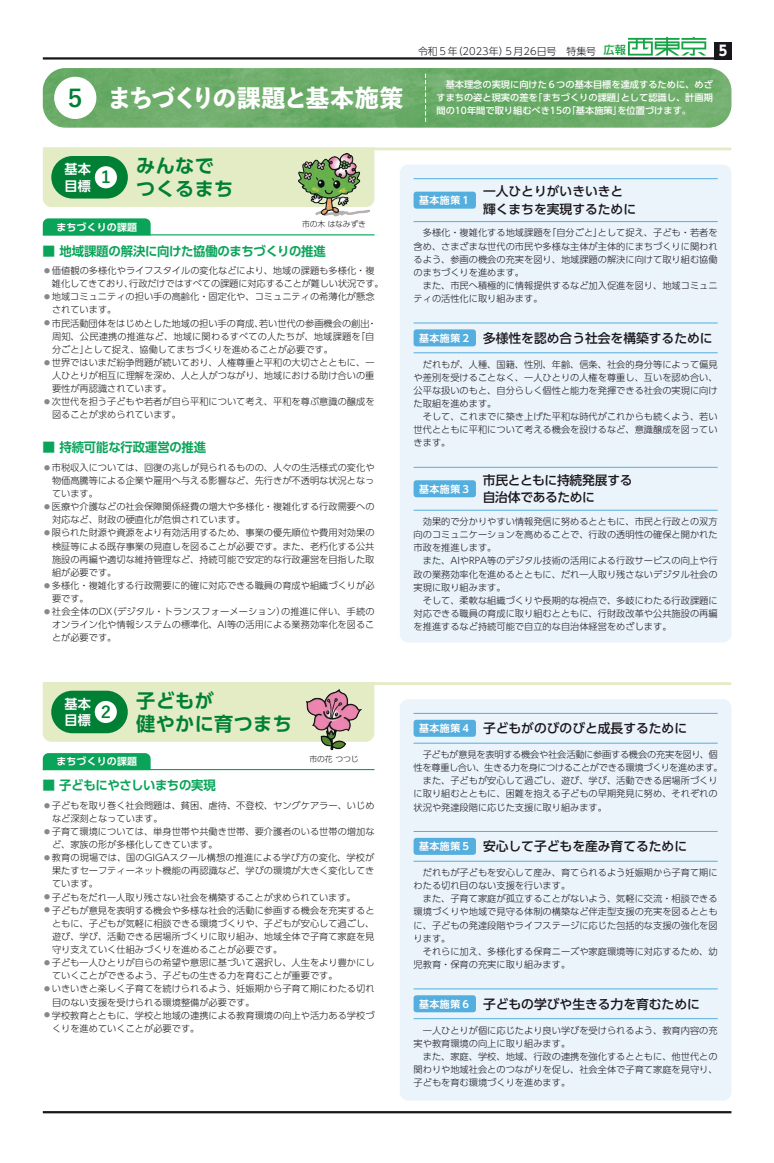
<style>
.page{position:relative;width:774px;height:1163px;background:#fff}
.page>*{position:absolute;margin:0;border:0;box-sizing:border-box;transform-origin:0 0}
.t1{font:800 24.1px "Yu Go Std N";letter-spacing:-.075em;color:#fff}
.t2{font:700 19.1px/22.7px "UD Shin Go Pro De";letter-spacing:.02em;color:#008035}
.t3{font:700 14.2px "UD Shin Go Pro";color:#fff;scale:.9 1}
.t4{font:700 13.1px/16.8px "UD Shin Go Pro De";letter-spacing:.02em;color:#fff}
.t5{font:500 12.8px/17px "UD Shin Go Pro";color:#1a171c}
.t6{font:700 12.8px "UD Shin Go Pro De";letter-spacing:-.02em;color:#09a459}
.t7{font:500 12.8px/17px "UD Shin Go Pro";letter-spacing:-.025em;color:#1a171c}
.t8{font:700 9.9px "UD Shin Go Pro De";letter-spacing:.02em;color:#fff}
.t9{font:300 9.9px "UD Shin Go Pro";color:#1a171c}
.t10{font:300 9.2px/13.1px "UD Shin Go Pro";color:#1a171c}
.t11{font:500 9.2px/13.1px "UD Shin Go Pro";color:#fff;text-align:justify}
.t12{font:300 7.8px "UD Shin Go Pro";letter-spacing:-.015em;color:#1a171c}
.s1{font-weight:500;font-size:11.2px;color:#16a345}
.s2{font-family:"Yu Go Pr 6 N";font-weight:700;color:#008035}
.s3{font-family:"UD Shin Go Pro";font-weight:300}
.s4{font-size:6px;color:#87888a}
.s5{font-family:"UD Shin Go Pro De";font-weight:700;font-size:9.9px;color:#fff}
</style>
<div class="page">
<div style="left:714px;top:43px;width:17px;height:17px;background:#1a171c"></div>
<hr style="left:43px;top:57px;width:688px;height:3px;background:#1a171c">
<hr style="left:43px;top:1110px;width:688px;height:3px;background:#1a171c">
<svg style="left:628px;top:37px;width:78px;height:19px"></svg>
<hr style="left:43px;top:147px;width:688px;height:3px;background:#e3ecc5">
<svg style="left:43px;top:68px;width:688px;height:60px;background:#6fae6c"></svg>
<div style="left:54px;top:77px;width:42px;height:42px;background:#fff;border-radius:50%"></div>
<svg style="left:425px;top:74px;width:1px;height:48px"></svg>
<div style="left:400px;top:164px;width:331px;height:478px;background:#ebf4fb;border-radius:9px"></div>
<hr style="left:414px;top:178px;width:304px;height:1px;background:#54aede">
<div style="left:414px;top:192px;width:62px;height:17px;background:#54aede;border-radius:3px"></div>
<hr style="left:414px;top:221px;width:304px;height:1px;background:#54aede">
<hr style="left:414px;top:352px;width:304px;height:1px;background:#54aede">
<div style="left:414px;top:329px;width:62px;height:17px;background:#54aede;border-radius:3px"></div>
<hr style="left:414px;top:322px;width:304px;height:1px;background:#54aede">
<hr style="left:414px;top:467px;width:304px;height:1px;background:#54aede">
<div style="left:414px;top:480px;width:62px;height:17px;background:#54aede;border-radius:3px"></div>
<hr style="left:414px;top:510px;width:304px;height:1px;background:#54aede">
<svg style="left:43px;top:218px;width:108px;height:16px;background:#11a75f"></svg>
<hr style="left:43px;top:234px;width:331px;height:1px;background:#09a459">
<div style="left:43px;top:147px;width:331px;height:60px;background:#e3ecc5"></div>
<div style="left:51px;top:156px;width:77px;height:42px;background:#008035;border-radius:21px"></div>
<div style="left:94px;top:165px;width:24px;height:24px;background:#fff;border-radius:50%"></div>
<div style="left:93px;top:164px;width:26px;height:26px;border:2px solid #008035;border-radius:50%"></div>
<div style="left:400px;top:699px;width:331px;height:401px;background:#ebf4fb;border-radius:9px"></div>
<hr style="left:414px;top:742px;width:304px;height:1px;background:#54aede">
<div style="left:414px;top:719px;width:62px;height:17px;background:#54aede;border-radius:3px"></div>
<hr style="left:414px;top:713px;width:304px;height:1px;background:#54aede">
<hr style="left:414px;top:860px;width:304px;height:1px;background:#54aede">
<div style="left:414px;top:837px;width:62px;height:17px;background:#54aede;border-radius:3px"></div>
<hr style="left:414px;top:831px;width:304px;height:1px;background:#54aede">
<hr style="left:414px;top:1018px;width:304px;height:1px;background:#54aede">
<div style="left:414px;top:995px;width:62px;height:17px;background:#54aede;border-radius:3px"></div>
<hr style="left:414px;top:988px;width:304px;height:1px;background:#54aede">
<svg style="left:43px;top:753px;width:108px;height:15px;background:#0da55c"></svg>
<hr style="left:43px;top:768px;width:331px;height:2px;background:#09a459">
<hr style="left:43px;top:682px;width:688px;height:3px;background:#e3ecc5">
<div style="left:43px;top:685px;width:331px;height:56px;background:#e3ecc5"></div>
<div style="left:51px;top:690px;width:77px;height:43px;background:#008035;border-radius:21px"></div>
<div style="left:94px;top:700px;width:24px;height:23px;background:#fff;border-radius:50%"></div>
<div style="left:93px;top:699px;width:26px;height:25px;border:2px solid #008035;border-radius:50%"></div>
<img style="left:298px;top:153px;width:72px;height:64px">
<img style="left:307px;top:689px;width:54px;height:62px">
<p class="t9" style="left:418px;top:43px;width:209px">令和５年（2023年）５月26日号　特集号 <span class="s1">広報</span></p>
<h3 class="t3" style="left:719px;top:39px;width:11px">5</h3>
<h1 class="t1" style="left:63px;top:79px;width:342px"><span class="s2">５</span> まちづくりの課題と基本施策</h1>
<p class="t11" style="left:436px;top:78px;width:278px">　基本理念の実現に向けた６つの基本目標を達成するために、めざすまちの姿と現実の差を「まちづくりの課題」として認識し、計画期間の10年間で取り組むべき15の「基本施策」を位置づけます。</p>
<h3 class="t4" style="left:64px;top:160px;width:51px">基本<br>目標<sup>１</sup></h3>
<h2 class="t2" style="left:136px;top:154px;width:99px">みんなでつくるまち</h2>
<p class="t8" style="left:56px;top:219px;width:82px">まちづくりの課題</p>
<p class="t12" style="left:302px;top:218px;width:65px">市の木 はなみずき</p>
<h3 class="t6" style="left:43px;top:240px;width:285px"><span class="s3">■</span> 地域課題の解決に向けた協働のまちづくりの推進</h3>
<p class="t10" style="left:52px;top:263px;width:333px;text-indent:-8px"><span class="s4">●</span> 価値観の多様化やライフスタイルの変化などにより、地域の課題も多様化・複雑化してきており、行政だけではすべての課題に対応することが難しい状況です。</p>
<p class="t10" style="left:52px;top:290px;width:324px;text-indent:-8px"><span class="s4">●</span> 地域コミュニティの担い手の高齢化・固定化や、コミュニティの希薄化が懸念されています。</p>
<p class="t10" style="left:52px;top:316px;width:326px;text-indent:-8px"><span class="s4">●</span> 市民活動団体をはじめとした地域の担い手の育成、若い世代の参画機会の創出・周知、公民連携の推進など、地域に関わるすべての人たちが、地域課題を「自分ごと」として捉え、協働してまちづくりを進めることが必要です。</p>
<p class="t10" style="left:52px;top:355px;width:324px;text-align:justify;text-indent:-8px"><span class="s4">●</span> 世界ではいまだ紛争問題が続いており、人権尊重と平和の大切さとともに、一人ひとりが相互に理解を深め、人と人がつながり、地域における助け合いの重要性が再認識されています。</p>
<p class="t10" style="left:52px;top:395px;width:324px;text-indent:-8px"><span class="s4">●</span> 次世代を担う子どもや若者が自ら平和について考え、平和を尊ぶ意識の醸成を図ることが求められています。</p>
<h3 class="t6" style="left:43px;top:437px;width:165px"><span class="s3">■</span> 持続可能な行政運営の推進</h3>
<p class="t10" style="left:52px;top:460px;width:324px;text-align:justify;text-indent:-8px"><span class="s4">●</span> 市税収入については、回復の兆しが見られるものの、人々の生活様式の変化や物価高騰等による企業や雇用へ与える影響など、先行きが不透明な状況となっています。</p>
<p class="t10" style="left:52px;top:499px;width:324px;text-indent:-8px"><span class="s4">●</span> 医療や介護などの社会保障関係経費の増大や多様化・複雑化する行政需要への対応など、財政の硬直化が危惧されています。</p>
<p class="t10" style="left:52px;top:526px;width:324px;text-align:justify;text-indent:-8px"><span class="s4">●</span> 限られた財源や資源をより有効活用するため、事業の優先順位や費用対効果の検証等による既存事業の見直しを図ることが必要です。また、老朽化する公共施設の再編や適切な維持管理など、持続可能で安定的な行政運営を目指した取組が必要です。</p>
<p class="t10" style="left:52px;top:578px;width:324px;text-indent:-8px"><span class="s4">●</span> 多様化・複雑化する行政需要に的確に対応できる職員の育成や組織づくりが必要です。</p>
<p class="t10" style="left:52px;top:604px;width:324px;text-align:justify;text-indent:-8px"><span class="s4">●</span> 社会全体のDX（デジタル・トランスフォーメーション）の推進に伴い、手続のオンライン化や情報システムの標準化、AI等の活用による業務効率化を図ることが必要です。</p>
<h3 class="t4" style="left:64px;top:694px;width:51px">基本<br>目標<sup>２</sup></h3>
<h2 class="t2" style="left:136px;top:688px;width:157px">子どもが<br>健やかに育つまち</h2>
<p class="t8" style="left:56px;top:753px;width:82px">まちづくりの課題</p>
<p class="t12" style="left:309px;top:752px;width:51px">市の花 つつじ</p>
<h3 class="t6" style="left:43px;top:775px;width:175px"><span class="s3">■</span> 子どもにやさしいまちの実現</h3>
<p class="t10" style="left:52px;top:798px;width:324px;text-indent:-8px"><span class="s4">●</span> 子どもを取り巻く社会問題は、貧困、虐待、不登校、ヤングケアラー、いじめなど深刻となっています。</p>
<p class="t10" style="left:52px;top:824px;width:324px;text-indent:-8px"><span class="s4">●</span> 子育て環境については、単身世帯や共働き世帯、要介護者のいる世帯の増加など、家族の形が多様化してきています。</p>
<p class="t10" style="left:52px;top:850px;width:324px;text-align:justify;text-indent:-8px"><span class="s4">●</span> 教育の現場では、国のGIGAスクール構想の推進による学び方の変化、学校が果たすセーフティーネット機能の再認識など、学びの環境が大きく変化してきています。</p>
<p class="t10" style="left:44px;top:890px;width:313px"><span class="s4">●</span> 子どもをだれ一人取り残さない社会を構築することが求められています。</p>
<p class="t10" style="left:52px;top:903px;width:324px;text-align:justify;text-indent:-8px"><span class="s4">●</span> 子どもが意見を表明する機会や多様な社会的活動に参画する機会を充実するとともに、子どもが気軽に相談できる環境づくりや、子どもが安心して過ごし、遊び、学び、活動できる居場所づくりに取り組み、地域全体で子育て家庭を見守り支えていく仕組みづくりを進めることが必要です。</p>
<p class="t10" style="left:52px;top:955px;width:324px;text-indent:-8px"><span class="s4">●</span> 子ども一人ひとりが自らの希望や意思に基づいて選択し、人生をより豊かにしていくことができるよう、子どもの生きる力を育むことが重要です。</p>
<p class="t10" style="left:52px;top:981px;width:324px;text-indent:-8px"><span class="s4">●</span> いきいきと楽しく子育てを続けられるよう、妊娠期から子育て期にわたる切れ目のない支援を受けられる環境整備が必要です。</p>
<p class="t10" style="left:52px;top:1008px;width:324px;text-indent:-8px"><span class="s4">●</span> 学校教育とともに、学校と地域の連携による教育環境の向上や活力ある学校づくりを進めていくことが必要です。</p>
<h3 class="t5" style="left:483px;top:183px;width:155px">一人ひとりがいきいきと輝くまちを実現するために</h3>
<p class="t8" style="left:419px;top:192px;width:53px">基本施策１</p>
<p class="t10" style="left:414px;top:226px;width:306px">　多様化・複雑化する地域課題を「自分ごと」として捉え、子ども・若者を含め、さまざまな世代の市民や多様な主体が主体的にまちづくりに関われるよう、参画の機会の充実を図り、地域課題の解決に向けて取り組む協働のまちづくりを進めます。<br>　また、市民へ積極的に情報提供するなど加入促進を図り、地域コミュニティの活性化に取り組みます。</p>
<h3 class="t5" style="left:419px;top:329px;width:295px"><span class="s5">基本施策２</span> 多様性を認め合う社会を構築するために</h3>
<p class="t10" style="left:414px;top:357px;width:306px">　だれもが、人種、国籍、性別、年齢、信条、社会的身分等によって偏見や差別を受けることなく、一人ひとりの人権を尊重し、互いを認め合い、公平な扱いのもと、自分らしく個性と能力を発揮できる社会の実現に向けた取組を進めます。<br>　そして、これまでに築き上げた平和な時代がこれからも続くよう、若い世代とともに平和について考える機会を設けるなど、意識醸成を図っていきます。</p>
<h3 class="t7" style="left:483px;top:471px;width:151px">市民とともに持続発展する自治体であるために</h3>
<p class="t8" style="left:419px;top:480px;width:53px">基本施策３</p>
<p class="t10" style="left:414px;top:514px;width:306px">　効果的で分かりやすい情報発信に努めるとともに、市民と行政との双方向のコミュニケーションを高めることで、行政の透明性の確保と開かれた市政を推進します。<br>　また、AIやRPA等のデジタル技術の活用による行政サービスの向上や行政の業務効率化を進めるとともに、だれ一人取り残さないデジタル社会の実現に取り組みます。<br>　そして、柔軟な組織づくりや長期的な視点で、多岐にわたる行政課題に対応できる職員の育成に取り組むとともに、行財政改革や公共施設の再編を推進するなど持続可能で自立的な自治体経営をめざします。</p>
<h3 class="t5" style="left:419px;top:719px;width:269px"><span class="s5">基本施策４</span> 子どもがのびのびと成長するために</h3>
<p class="t10" style="left:413px;top:747px;width:311px">　子どもが意見を表明する機会や社会活動に参画する機会の充実を図り、個性を尊重し合い、生きる力を身につけることができる環境づくりを進めます。　また、子どもが安心して過ごし、遊び、学び、活動できる居場所づくりに取り組むとともに、困難を抱える子どもの早期発見に努め、それぞれの状況や発達段階に応じた支援に取り組みます。</p>
<h3 class="t5" style="left:419px;top:837px;width:269px"><span class="s5">基本施策５</span> 安心して子どもを産み育てるために</h3>
<p class="t10" style="left:414px;top:865px;width:306px">　だれもが子どもを安心して産み、育てられるよう妊娠期から子育て期にわたる切れ目のない支援を行います。<br>　また、子育て家庭が孤立することがないよう、気軽に交流・相談できる環境づくりや地域で見守る体制の構築など伴走型支援の充実を図るとともに、子どもの発達段階やライフステージに応じた包括的な支援の強化を図ります。<br>　それらに加え、多様化する保育ニーズや家庭環境等に対応するため、幼児教育・保育の充実に取り組みます。</p>
<h3 class="t5" style="left:419px;top:994px;width:282px"><span class="s5">基本施策６</span> 子どもの学びや生きる力を育むために</h3>
<p class="t10" style="left:414px;top:1022px;width:306px">　一人ひとりが個に応じたより良い学びを受けられるよう、教育内容の充実や教育環境の向上に取り組みます。<br>　また、家庭、学校、地域、行政の連携を強化するとともに、他世代との関わりや地域社会とのつながりを促し、社会全体で子育て家庭を見守り、子どもを育む環境づくりを進めます。</p>
</div>
